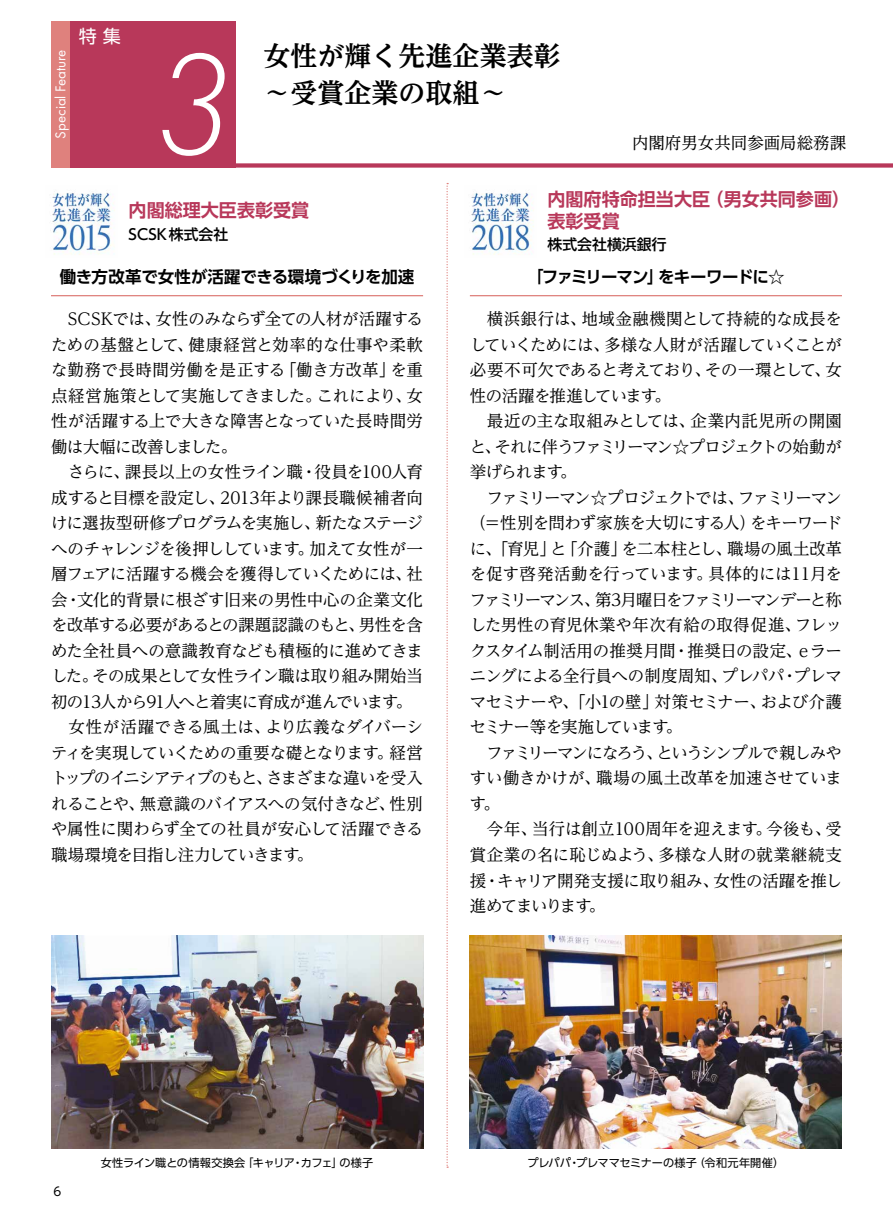
<style>
.page{position:relative;width:893px;height:1221px;background:#fff}
.page>*{position:absolute;margin:0;border:0;box-sizing:border-box;transform-origin:0 0}
.t1{font:italic 300 149.85px "Futura PT";color:#fff}
.t2{font:700 27px/37.2px "UD Reimin Pr 6 N";color:#000}
.t3{font:700 18px/21.3px "UD Shin Go Pr 6 N De";color:#b8385a}
.t4{font:18px "UD Shin Go Pr 6 N";color:#fff}
.t5{font:16.5px/25.5px "UD Reimin Pr 6 N";letter-spacing:-.03em;color:#000}
.t6{font:700 16.5px "UD Shin Go Pr 6 N De";letter-spacing:-.025em;color:#000}
.t7{font:700 16.5px "UD Shin Go Pr 6 N De";letter-spacing:-.055em;color:#000}
.t8{font:16.5px "UD Reimin Pr 6 N";color:#000}
.t9{font:500 14.85px "UD Shin Go Pr 6 N";color:#000}
.t10{font:14.85px "Futura PT";color:#fff}
.t11{font:12px "UD Shin Go Pr 6 N";color:#000}
.t12{font:11.1px "UD Shin Go Pr 6 N";letter-spacing:-.01em;color:#000}
</style>
<div class="page">
<img style="left:52px;top:193px;width:63px;height:62px">
<img style="left:471px;top:193px;width:63px;height:62px">
<svg style="left:446px;top:183px;width:2px;height:984px"></svg>
<div style="left:70px;top:163px;width:823px;height:5px;background:#b8385a"></div>
<div style="left:51px;top:21px;width:19px;height:147px;background:#df817d"></div>
<div style="left:70px;top:21px;width:166px;height:147px;background:#b8385a"></div>
<hr style="left:51px;top:295px;width:372px;height:1px;background:#df817d">
<hr style="left:470px;top:295px;width:372px;height:1px;background:#df817d">
<img style="left:51px;top:935px;width:372px;height:213px">
<img style="left:470px;top:935px;width:372px;height:213px">
<p class="t10" style="left:52px;top:139px;width:90px;rotate:-90deg">Special Feature</p>
<p class="t4" style="left:79px;top:22px;width:44px">特 集</p>
<h1 class="t1" style="left:148px;top:19px;width:84px">3</h1>
<h2 class="t2" style="left:264px;top:37px;width:298px">女性が輝く先進企業表彰～受賞企業の取組～</h2>
<p class="t8" style="left:632px;top:130px;width:216px">内閣府男女共同参画局総務課</p>
<p class="t3" style="left:129px;top:199px;width:182px">内閣総理大臣表彰受賞</p>
<p class="t9" style="left:129px;top:222px;width:101px">SCSK株式会社</p>
<p class="t6" style="left:60px;top:263px;width:356px">働き方改革で女性が活躍できる環境づくりを加速</p>
<p class="t5" style="left:51px;top:305px;width:374px">　SCSKでは、女性のみならず全ての人材が活躍するための基盤として、健康経営と効率的な仕事や柔軟な勤務で長時間労働を是正する「働き方改革」を重点経営施策として実施してきました。これにより、女性が活躍する上で大きな障害となっていた長時間労働は大幅に改善しました。<br>　さらに、課長以上の女性ライン職・役員を100人育成すると目標を設定し、2013年より課長職候補者向けに選抜型研修プログラムを実施し、新たなステージへのチャレンジを後押ししています。加えて女性が一層フェアに活躍する機会を獲得していくためには、社会・文化的背景に根ざす旧来の男性中心の企業文化を改革する必要があるとの課題認識のもと、男性を含めた全社員への意識教育なども積極的に進めてきました。その成果として女性ライン職は取り組み開始当初の13人から91人へと着実に育成が進んでいます。　女性が活躍できる風土は、より広義なダイバーシティを実現していくための重要な礎となります。経営トップのイニシアティブのもと、さまざまな違いを受入れることや、無意識のバイアスへの気付きなど、性別や属性に関わらず全ての社員が安心して活躍できる職場環境を目指し注力していきます。</p>
<p class="t3" style="left:547px;top:188px;width:304px">内閣府特命担当大臣（男女共同参画）表彰受賞</p>
<p class="t9" style="left:547px;top:232px;width:121px">株式会社横浜銀行</p>
<p class="t7" style="left:527px;top:263px;width:259px">「ファミリーマン」をキーワードに☆</p>
<p class="t5" style="left:470px;top:305px;width:374px">　横浜銀行は、地域金融機関として持続的な成長をしていくためには、多様な人財が活躍していくことが必要不可欠であると考えており、その一環として、女性の活躍を推進しています。<br>　最近の主な取組みとしては、企業内託児所の開園と、それに伴うファミリーマン☆プロジェクトの始動が挙げられます。<br>　ファミリーマン☆プロジェクトでは、ファミリーマン（＝性別を問わず家族を大切にする人）をキーワードに、「育児」と「介護」を二本柱とし、職場の風土改革を促す啓発活動を行っています。具体的には11月をファミリーマンス、第3月曜日をファミリーマンデーと称した男性の育児休業や年次有給の取得促進、フレックスタイム制活用の推奨月間・推奨日の設定、ｅラーニングによる全行員への制度周知、プレパパ・プレママセミナーや、「小1の壁」対策セミナー、および介護セミナー等を実施しています。<br>　ファミリーマンになろう、というシンプルで親しみやすい働きかけが、職場の風土改革を加速させています。<br>　今年、当行は創立100周年を迎えます。今後も、受賞企業の名に恥じぬよう、多様な人財の就業継続支援・キャリア開発支援に取り組み、女性の活躍を推し進めてまいります。</p>
<p class="t11" style="left:53px;top:1181px;width:9px">6</p>
<p class="t12" style="left:101px;top:1153px;width:274px">女性ライン職との情報交換会「キャリア・カフェ」の様子</p>
<p class="t12" style="left:527px;top:1153px;width:258px">プレパパ・プレママセミナーの様子（令和元年開催）</p>
</div>
